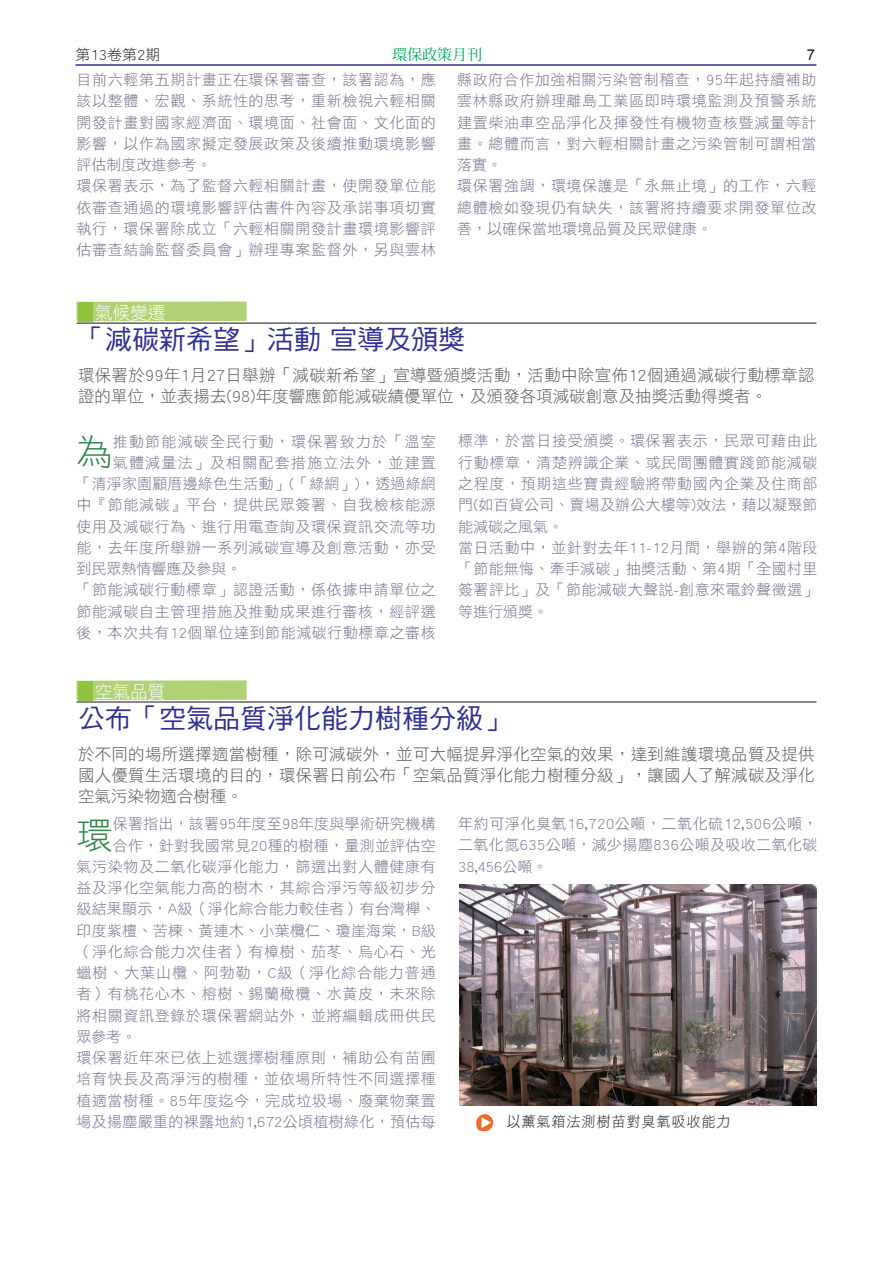
<style>
.page{position:relative;width:893px;height:1263px;background:#fff}
.page>*{position:absolute;margin:0;border:0;box-sizing:border-box;transform-origin:0 0}
.t1{font:36.3px "DF Hei Std W3";color:#2f8645}
.t2{font:27px "DF Hei Std W5";color:#2e3092}
.t3{font:18px "DF Hei Std W3";letter-spacing:-.025em;color:#fff}
.t4{font:16.5px/21px "DF Hei Std W3";letter-spacing:.015em;color:#57585a;text-align:justify}
.t5{font:15px/21.3px "DF Hei Std W3";letter-spacing:.045em;color:#796f8c}
.t6{font:15px "DF Hei Std W3";letter-spacing:.015em;color:#796f8c}
.t7{font:15px "DF Hei Std W3";letter-spacing:.02em;color:#796f8c}
.t8{font:15px "DF Hei Std W3";letter-spacing:.08em;color:#796f8c}
.t9{font:15px "DF Hei Std W3";letter-spacing:.01em;color:#796f8c}
.t10{font:15px "DF Hei Std W3";color:#796f8c}
.t11{font:15px "DF Hei Std W3";color:#231f20}
.t12{font:15px "Koz Min Pro";color:#00a54f}
.t13{font:15px "Arial";color:#231f20}
.t14{font:14.55px "DF Hei Std W3";color:#231f20;scale:.95 1}
</style>
<div class="page">
<hr style="left:76px;top:64px;width:740px;height:2px;background:#2e3092">
<hr style="left:77px;top:701px;width:739px;height:1px;background:#231f20">
<div style="left:77px;top:680px;width:170px;height:20px;background:#b0d275"></div>
<div style="left:78px;top:681px;width:14px;height:20px;background:#90c33e"></div>
<hr style="left:77px;top:323px;width:739px;height:1px;background:#231f20">
<div style="left:77px;top:301px;width:170px;height:20px;background:#b0d275"></div>
<div style="left:78px;top:302px;width:14px;height:20px;background:#90c33e"></div>
<img style="left:459px;top:884px;width:357px;height:222px">
<svg style="left:476px;top:1114px;width:17px;height:17px"></svg>
<svg style="left:482px;top:1117px;width:9px;height:11px"></svg>
<p class="t11" style="left:76px;top:46px;width:86px">第13卷第2期</p>
<p class="t12" style="left:392px;top:44px;width:91px">環保政策月刊</p>
<p class="t13" style="left:807px;top:45px;width:10px">7</p>
<p class="t5" style="left:77px;top:69px;width:361px">目前六輕第五期計畫正在環保署審查，該署認為，應該以整體、宏觀、系統性的思考，重新檢視六輕相關開發計畫對國家經濟面、環境面、社會面、文化面的影響，以作為國家擬定發展政策及後續推動環境影響評估制度改進參考。<br>環保署表示，為了監督六輕相關計畫，使開發單位能依審查通過的環境影響評估書件內容及承諾事項切實執行，環保署除成立「六輕相關開發計畫環境影響評估審查結論監督委員會」辦理專案監督外，另與雲林</p>
<p class="t5" style="left:457px;top:69px;width:361px">縣政府合作加強相關污染管制稽查，95年起持續補助雲林縣政府辦理離島工業區即時環境監測及預警系統建置柴油車空品淨化及揮發性有機物查核暨減量等計畫。總體而言，對六輕相關計畫之污染管制可謂相當落實。<br>環保署強調，環境保護是「永無止境」的工作，六輕總體檢如發現仍有缺失，該署將持續要求開發單位改善，以確保當地環境品質及民眾健康。</p>
<p class="t3" style="left:95px;top:303px;width:72px">氣候變遷</p>
<h2 class="t2" style="left:78px;top:324px;width:388px">「減碳新希望」活動 宣導及頒獎</h2>
<p class="t4" style="left:78px;top:364px;width:738px">環保署於99年1月27日舉辦「減碳新希望」宣導暨頒獎活動，活動中除宣佈12個通過減碳行動標章認證的單位，並表揚去(98)年度響應節能減碳績優單位，及頒發各項減碳創意及抽獎活動得獎者。</p>
<h1 class="t1" style="left:77px;top:432px;width:38px">為</h1>
<p class="t8" style="left:113px;top:433px;width:325px">推動節能減碳全民行動，環保署致力於「溫室</p>
<p class="t5" style="left:458px;top:430px;width:361px">標準，於當日接受頒獎。環保署表示，民眾可藉由此行動標章，清楚辨識企業、或民間團體實踐節能減碳之程度，預期這些寶貴經驗將帶動國內企業及住商部門(如百貨公司、賣場及辦公大樓等)效法，藉以凝聚節能減碳之風氣。<br>當日活動中，並針對去年11-12月間，舉辦的第4階段「節能無悔、牽手減碳」抽獎活動、第4期「全國村里簽署評比」及「節能減碳大聲說-創意來電鈴聲徵選」等進行頒獎。</p>
<p class="t8" style="left:113px;top:454px;width:325px">氣體減量法」及相關配套措施立法外，並建置</p>
<p class="t9" style="left:77px;top:475px;width:361px">「清淨家園顧厝邊綠色生活動」(「綠網」)，透過綠網</p>
<p class="t5" style="left:77px;top:494px;width:361px">中『節能減碳』平台，提供民眾簽署、自我檢核能源</p>
<p class="t5" style="left:77px;top:515px;width:361px">使用及減碳行為、進行用電查詢及環保資訊交流等功</p>
<p class="t5" style="left:77px;top:536px;width:361px">能，去年度所舉辦一系列減碳宣導及創意活動，亦受</p>
<p class="t10" style="left:77px;top:560px;width:166px">到民眾熱情響應及參與。</p>
<p class="t5" style="left:77px;top:579px;width:361px">「節能減碳行動標章」認證活動，係依據申請單位之</p>
<p class="t5" style="left:77px;top:600px;width:361px">節能減碳自主管理措施及推動成果進行審核，經評選</p>
<p class="t5" style="left:77px;top:621px;width:361px">後，本次共有12個單位達到節能減碳行動標章之審核</p>
<p class="t3" style="left:95px;top:681px;width:72px">空氣品質</p>
<h2 class="t2" style="left:78px;top:703px;width:433px">公布「空氣品質淨化能力樹種分級」</h2>
<p class="t4" style="left:78px;top:743px;width:738px">於不同的場所選擇適當樹種，除可減碳外，並可大幅提昇淨化空氣的效果，達到維護環境品質及提供國人優質生活環境的目的，環保署日前公布「空氣品質淨化能力樹種分級」，讓國人了解減碳及淨化空氣污染物適合樹種。</p>
<h1 class="t1" style="left:77px;top:815px;width:38px">環</h1>
<p class="t6" style="left:113px;top:816px;width:324px">保署指出，該署95年度至98年度與學術研究機構</p>
<p class="t5" style="left:458px;top:813px;width:361px;text-align:justify">年約可淨化臭氧16,720公噸，二氧化硫12,506公噸，二氧化氮635公噸，減少揚塵836公噸及吸收二氧化碳38,456公噸。</p>
<p class="t7" style="left:113px;top:837px;width:325px">合作，針對我國常見20種的樹種，量測並評估空</p>
<p class="t5" style="left:77px;top:855px;width:361px">氣污染物及二氧化碳淨化能力，篩選出對人體健康有</p>
<p class="t5" style="left:77px;top:877px;width:361px">益及淨化空氣能力高的樹木，其綜合淨污等級初步分</p>
<p class="t6" style="left:77px;top:901px;width:361px">級結果顯示，A級（淨化綜合能力較佳者）有台灣櫸、</p>
<p class="t6" style="left:77px;top:922px;width:361px">印度紫檀、苦楝、黃連木、小葉欖仁、瓊崖海棠，B級</p>
<p class="t5" style="left:77px;top:940px;width:361px">（淨化綜合能力次佳者）有樟樹、茄苳、烏心石、光</p>
<p class="t5" style="left:77px;top:962px;width:361px">蠟樹、大葉山欖、阿勃勒，C級（淨化綜合能力普通</p>
<p class="t5" style="left:77px;top:983px;width:361px">者）有桃花心木、榕樹、錫蘭橄欖、水黃皮，未來除</p>
<p class="t5" style="left:77px;top:1004px;width:361px">將相關資訊登錄於環保署網站外，並將編輯成冊供民</p>
<p class="t5" style="left:77px;top:1025px;width:61px">眾參考。</p>
<p class="t5" style="left:77px;top:1047px;width:361px">環保署近年來已依上述選擇樹種原則，補助公有苗圃</p>
<p class="t5" style="left:77px;top:1068px;width:361px">培育快長及高淨污的樹種，並依場所特性不同選擇種</p>
<p class="t5" style="left:77px;top:1089px;width:361px">植適當樹種。85年度迄今，完成垃圾場、廢棄物棄置</p>
<p class="t7" style="left:77px;top:1113px;width:361px">場及揚塵嚴重的裸露地約1,672公頃植樹綠化，預估每</p>
<p class="t14" style="left:506px;top:1120px;width:237px;rotate:-3deg">以薰氣箱法測樹苗對臭氧吸收能力</p>
</div>
